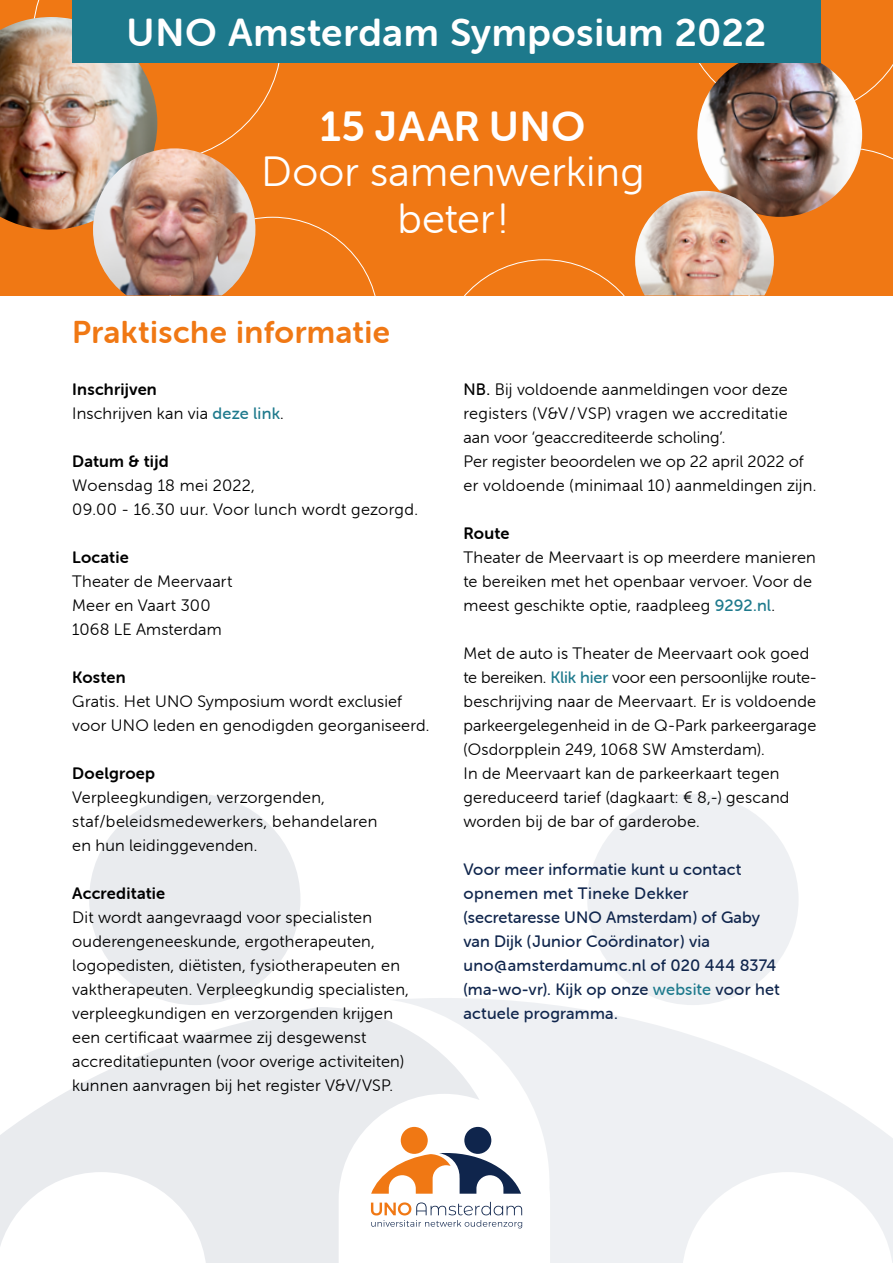
<style>
.page{position:relative;width:893px;height:1263px;background:#fff}
.page>*{position:absolute;margin:0;border:0;box-sizing:border-box;transform-origin:0 0}
.t1{font:42.15px/46.5px "Museo Sans Rounded 300";color:#fff;text-align:center}
.t2{font:42.15px "Museo Sans Rounded 700";letter-spacing:.01em;color:#fff}
.t3{font:39px "Museo Sans Rounded 700";letter-spacing:.015em;color:#fff}
.t4{font:31.5px "Museo Sans Rounded 700";letter-spacing:.015em;color:#f07814}
.t5{font:16.5px/24px "Museo Sans Rounded 300";letter-spacing:.01em;color:#000}
.t6{font:16.5px/24px "Museo Sans Rounded 500";letter-spacing:.01em;color:#0f254c}
.t7{font:16.5px "Museo Sans Rounded 700";letter-spacing:.01em;color:#000}
.s1{font-family:"Museo Sans Rounded 500";color:#1d798c}
.s2{font-family:"Museo Sans Rounded 500"}
.s3{color:#1d798c}
</style>
<div class="page">
<div style="left:0;top:0;width:893px;height:295px;background:#f07814"></div>
<svg style="left:464px;top:259px;width:160px;height:36px"></svg>
<svg style="left:699px;top:63px;width:194px;height:51px"></svg>
<svg style="left:789px;top:148px;width:104px;height:69px"></svg>
<img style="left:697px;top:52px;width:165px;height:165px;border-radius:82px">
<svg style="left:34px;top:0;width:246px;height:148px"></svg>
<img style="left:0;top:17px;width:157px;height:213px">
<svg style="left:255px;top:217px;width:121px;height:78px"></svg>
<img style="left:93px;top:148px;width:162px;height:147px">
<img style="left:635px;top:191px;width:139px;height:104px">
<div style="left:89px;top:794px;width:211px;height:211px;background:#e9ebee;border-radius:50%"></div>
<div style="left:587px;top:794px;width:212px;height:211px;background:#eef0f3;border-radius:50%"></div>
<svg style="left:395px;top:998px;width:498px;height:265px;fill:#eef0f3"></svg>
<svg style="left:0;top:1007px;width:480px;height:256px;fill:#e9ebee"></svg>
<div style="left:401px;top:1127px;width:27px;height:27px;background:#f07814;border-radius:50%"></div>
<div style="left:464px;top:1127px;width:27px;height:27px;background:#0f254c;border-radius:50%"></div>
<svg style="left:371px;top:1153px;width:150px;height:41px"></svg>
<svg style="left:371px;top:1202px;width:151px;height:26px"></svg>
<div style="left:72px;top:0;width:749px;height:63px;background:#1d798c"></div>
<h2 class="t3" style="left:127px;top:11px;width:641px">UNO Amsterdam Symposium 2022</h2>
<h1 class="t2" style="left:320px;top:103px;width:267px">15 JAAR UNO</h1>
<h1 class="t1" style="left:261px;top:149px;width:385px">Door samenwerking beter!</h1>
<h3 class="t4" style="left:72px;top:314px;width:319px">Praktische informatie</h3>
<p class="t7" style="left:72px;top:380px;width:86px">Inschrijven</p>
<p class="t5" style="left:72px;top:402px;width:213px">Inschrijven kan via <span class="s1">deze link</span>.</p>
<p class="t7" style="left:72px;top:452px;width:98px">Datum &amp; tijd</p>
<p class="t5" style="left:72px;top:474px;width:347px">Woensdag 18 mei 2022,<br>09.00 - 16.30 uur. Voor lunch wordt gezorgd.</p>
<p class="t7" style="left:72px;top:548px;width:58px">Locatie</p>
<p class="t5" style="left:72px;top:570px;width:162px">Theater de Meervaart<br>Meer en Vaart 300<br>1068 LE Amsterdam</p>
<p class="t7" style="left:72px;top:668px;width:55px">Kosten</p>
<p class="t5" style="left:72px;top:690px;width:359px">Gratis. Het UNO Symposium wordt exclusief voor UNO leden en genodigden georganiseerd.</p>
<p class="t7" style="left:72px;top:764px;width:84px">Doelgroep</p>
<p class="t5" style="left:72px;top:786px;width:307px">Verpleegkundigen, verzorgenden, staf/beleidsmedewerkers, behandelaren en hun leidinggevenden.</p>
<p class="t7" style="left:72px;top:884px;width:94px">Accreditatie</p>
<p class="t5" style="left:72px;top:906px;width:338px">Dit wordt aangevraagd voor specialisten ouderengeneeskunde, ergotherapeuten, logopedisten, diëtisten, fysiotherapeuten en vaktherapeuten. Verpleegkundig specialisten, verpleegkundigen en verzorgenden krijgen een certificaat waarmee zij desgewenst accreditatiepunten (voor overige activiteiten) kunnen aanvragen bij het register V&amp;V/VSP.</p>
<p class="t5" style="left:463px;top:378px;width:354px"><span class="s2">NB.</span> Bij voldoende aanmeldingen voor deze registers (V&amp;V/VSP) vragen we accreditatie aan voor ‘geaccrediteerde scholing’.<br>Per register beoordelen we op 22 april 2022 of er voldoende (minimaal 10) aanmeldingen zijn.</p>
<p class="t7" style="left:463px;top:524px;width:47px">Route</p>
<p class="t5" style="left:463px;top:546px;width:354px">Theater de Meervaart is op meerdere manieren te bereiken met het openbaar vervoer. Voor de meest geschikte optie, raadpleeg <span class="s1">9292.nl</span>.</p>
<p class="t5" style="left:463px;top:642px;width:355px">Met de auto is Theater de Meervaart ook goed te bereiken. <span class="s1">Klik hier</span> voor een persoonlijke route&shy;beschrijving naar de Meervaart. Er is voldoende parkeergelegenheid in de Q-Park parkeergarage (Osdorpplein 249, 1068 SW Amsterdam).<br>In de Meervaart kan de parkeerkaart tegen gereduceerd tarief (dagkaart: € 8,-) gescand worden bij de bar of garderobe.</p>
<p class="t6" style="left:463px;top:858px;width:318px">Voor meer informatie kunt u contact opnemen met Tineke Dekker (secretaresse UNO Amsterdam) of Gaby van Dijk (Junior Coördinator) via uno@amsterdamumc.nl of 020 444 8374 (ma-wo-vr). Kijk op onze <span class="s3">website</span> voor het actuele programma.</p>
</div>
